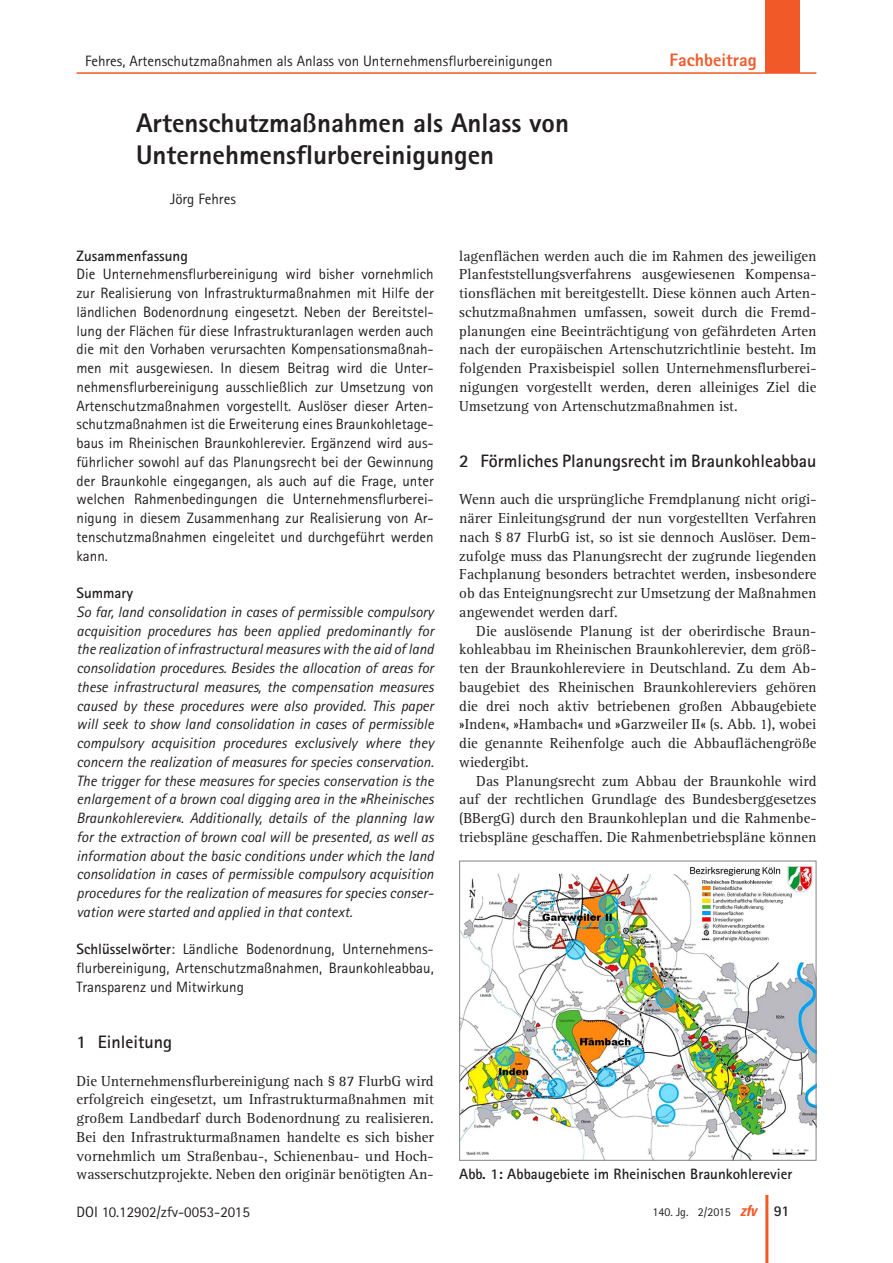
<style>
.page{position:relative;width:893px;height:1263px;background:#fff}
.page>*{position:absolute;margin:0;border:0;box-sizing:border-box;transform-origin:0 0}
._19_titel_beitrag{font:800 27px/32.4px "Rotis Sans Serif";color:#231f20}
._11_titel_1{font:700 18px "Rotis Sans Serif";color:#231f20}
.t1{font:800 18px "Rotis Sans Serif";color:#f15929}
._01_normal_oEZ_AA{font:15px/18.8px "Rotis Serif";color:#231f20;text-align:justify}
._32b_abstract{font:italic 15px/18.8px "Rotis Sans Serif";color:#231f20;text-align:justify}
._32a_zfsg{font:15px/18.8px "Rotis Sans Serif";color:#231f20;text-align:justify}
._01_normal{font:15px/18.8px "Rotis Serif";color:#231f20;text-align:justify}
._18_keywords{font:15px/18.8px "Rotis Sans Serif";color:#231f20;text-align:justify}
._91_kolumne{font:15px "Rotis Sans Serif";color:#231f20}
._05_abb{font:700 15px "Rotis Sans Serif";color:#231f20}
._37_doi{font:15px "Rotis Sans Serif";color:#231f20}
._13_titel_3{font:700 15px "Rotis Sans Serif";color:#231f20}
._19_titel_autor{font:15px "Rotis Sans Serif";color:#231f20}
._92_fusszeile{font:12px "Rotis Sans Serif";color:#231f20}
.s1{font-weight:700}
.s2{font-family:"Univers";font-weight:700;font-style:italic;font-stretch:condensed;font-size:15px;color:#f15929}
.s3{font-weight:700;font-size:15px}
</style>
<div class="page">
<div style="left:765px;top:0;width:34px;height:72px;background:#f15929"></div>
<hr style="left:77px;top:72px;width:739px;height:2px;background:#f15929">
<hr style="left:765px;top:1195px;width:3px;height:68px;background:#f15929">
<img style="left:461px;top:866px;width:353px;height:293px">
<div style="left:459px;top:861px;width:357px;height:300px;border:1px solid #808285"></div>
<p class="_91_kolumne" style="left:85px;top:52px;width:469px">Fehres, Artenschutzmaßnahmen als Anlass von Unternehmensflurbereinigungen</p>
<p class="t1" style="left:670px;top:48px;width:89px">Fachbeitrag</p>
<p class="_19_titel_beitrag" style="left:136px;top:106px;width:434px">Artenschutzmaßnahmen als Anlass von<br>Unternehmensflurbereinigungen</p>
<p class="_19_titel_autor" style="left:170px;top:190px;width:67px">Jörg Fehres</p>
<p class="_13_titel_3" style="left:77px;top:246px;width:113px">Zusammenfassung</p>
<p class="_32a_zfsg" style="left:77px;top:265px;width:359px">Die Unternehmensflurbereinigung wird bisher vornehmlich zur Realisierung von Infrastrukturmaßnahmen mit Hilfe der ländlichen Bodenordnung eingesetzt. Neben der Bereitstel&shy;lung der Flächen für diese Infrastrukturanlagen werden auch die mit den Vorhaben verursachten Kompensationsmaßnah&shy;men mit ausgewiesen. In diesem Beitrag wird die Unter&shy;nehmensflurbereinigung ausschließlich zur Umsetzung von Artenschutzmaßnahmen vorgestellt. Auslöser dieser Arten&shy;schutzmaßnahmen ist die Erweiterung eines Braunkohletage&shy;baus im Rheinischen Braunkohlerevier. Ergänzend wird aus&shy;führlicher sowohl auf das Planungsrecht bei der Gewinnung der Braunkohle eingegangen, als auch auf die Frage, unter welchen Rahmenbedingungen die Unternehmensflurberei&shy;nigung in diesem Zusammenhang zur Realisierung von Ar&shy;tenschutzmaßnahmen eingeleitet und durchgeführt werden kann.</p>
<p class="_13_titel_3" style="left:77px;top:583px;width:58px">Summary</p>
<p class="_32b_abstract" style="left:77px;top:603px;width:359px">So far, land consolidation in cases of permissible compulsory acquisition procedures has been applied predominantly for the realization of infrastructural measures with the aid of land consolidation procedures. Besides the allocation of areas for these infrastructural measures, the compensation measures caused by these procedures were also provided. This paper will seek to show land consolidation in cases of permissible compulsory acquisition procedures exclusively where they concern the realization of measures for species conservation.<br>The trigger for these measures for species conservation is the enlargement of a brown coal digging area in the »Rheinisches Braunkohlerevier«. Additionally, details of the planning law for the extraction of brown coal will be presented, as well as information about the basic conditions under which the land consolidation in cases of permissible compulsory acquisition procedures for the realization of measures for species conser&shy;vation were started and applied in that context.</p>
<p class="_18_keywords" style="left:77px;top:940px;width:359px"><span class="s1">Schlüsselwörter</span>: Ländliche Bodenordnung, Unternehmens&shy;flurbereinigung, Artenschutzmaßnahmen, Braunkohleabbau, Transparenz und Mitwirkung</p>
<p class="_11_titel_1" style="left:77px;top:1031px;width:97px">1 Einleitung</p>
<p class="_01_normal_oEZ_AA" style="left:77px;top:1072px;width:359px">Die Unternehmensflurbereinigung nach § 87 FlurbG wird erfolgreich eingesetzt, um Infrastrukturmaßnahmen mit großem Landbedarf durch Bodenordnung zu realisieren.<br>Bei den Infrastrukturmaßnamen handelte es sich bisher vornehmlich um Straßenbau-, Schienenbau- und Hoch&shy;wasserschutzprojekte. Neben den originär benötigten An-</p>
<p class="_01_normal_oEZ_AA" style="left:459px;top:247px;width:359px">lagenflächen werden auch die im Rahmen des jeweiligen Planfeststellungsverfahrens ausgewiesenen Kompensa&shy;tionsflächen mit bereitgestellt. Diese können auch Arten&shy;schutzmaßnahmen umfassen, soweit durch die Fremd&shy;planungen eine Beeinträchtigung von gefährdeten Arten nach der europäischen Artenschutzrichtlinie besteht. Im folgenden Praxisbeispiel sollen Unternehmensflurberei&shy;nigungen vorgestellt werden, deren alleiniges Ziel die Umsetzung von Artenschutzmaßnahmen ist.</p>
<p class="_11_titel_1" style="left:459px;top:449px;width:359px">2 Förmliches Planungsrecht im Braunkohleabbau</p>
<p class="_01_normal_oEZ_AA" style="left:459px;top:490px;width:359px">Wenn auch die ursprüngliche Fremdplanung nicht origi&shy;närer Einleitungsgrund der nun vorgestellten Verfahren nach § 87 FlurbG ist, so ist sie dennoch Auslöser. Dem&shy;zufolge muss das Planungsrecht der zugrunde liegenden Fachplanung besonders betrachtet werden, insbesondere ob das Enteignungsrecht zur Umsetzung der Maßnahmen angewendet werden darf.</p>
<p class="_01_normal" style="left:459px;top:622px;width:359px;text-indent:17px">Die auslösende Planung ist der oberirdische Braun&shy;kohleabbau im Rheinischen Braunkohlerevier, dem größ&shy;ten der Braunkohlereviere in Deutschland. Zu dem Ab&shy;baugebiet des Rheinischen Braunkohlereviers gehören die drei noch aktiv betriebenen großen Abbaugebiete »Inden«, »Hambach« und »Garzweiler II« (s. Abb. 1), wobei die genannte Reihenfolge auch die Abbauflächengröße wiedergibt.</p>
<p class="_01_normal" style="left:459px;top:772px;width:359px;text-indent:17px">Das Planungsrecht zum Abbau der Braunkohle wird auf der rechtlichen Grundlage des Bundesberggesetzes (BBergG) durch den Braunkohleplan und die Rahmenbe&shy;triebspläne geschaffen. Die Rahmenbetriebspläne können</p>
<p class="_05_abb" style="left:459px;top:1165px;width:335px">Abb. 1: Abbaugebiete im Rheinischen Braunkohlerevier</p>
<p class="_37_doi" style="left:77px;top:1203px;width:175px">DOI 10.12902/zfv-0053-2015</p>
<p class="_92_fusszeile" style="left:652px;top:1205px;width:138px">140. Jg. 2/2015 <span class="s2">zfv</span> <span class="s3">91</span></p>
</div>
